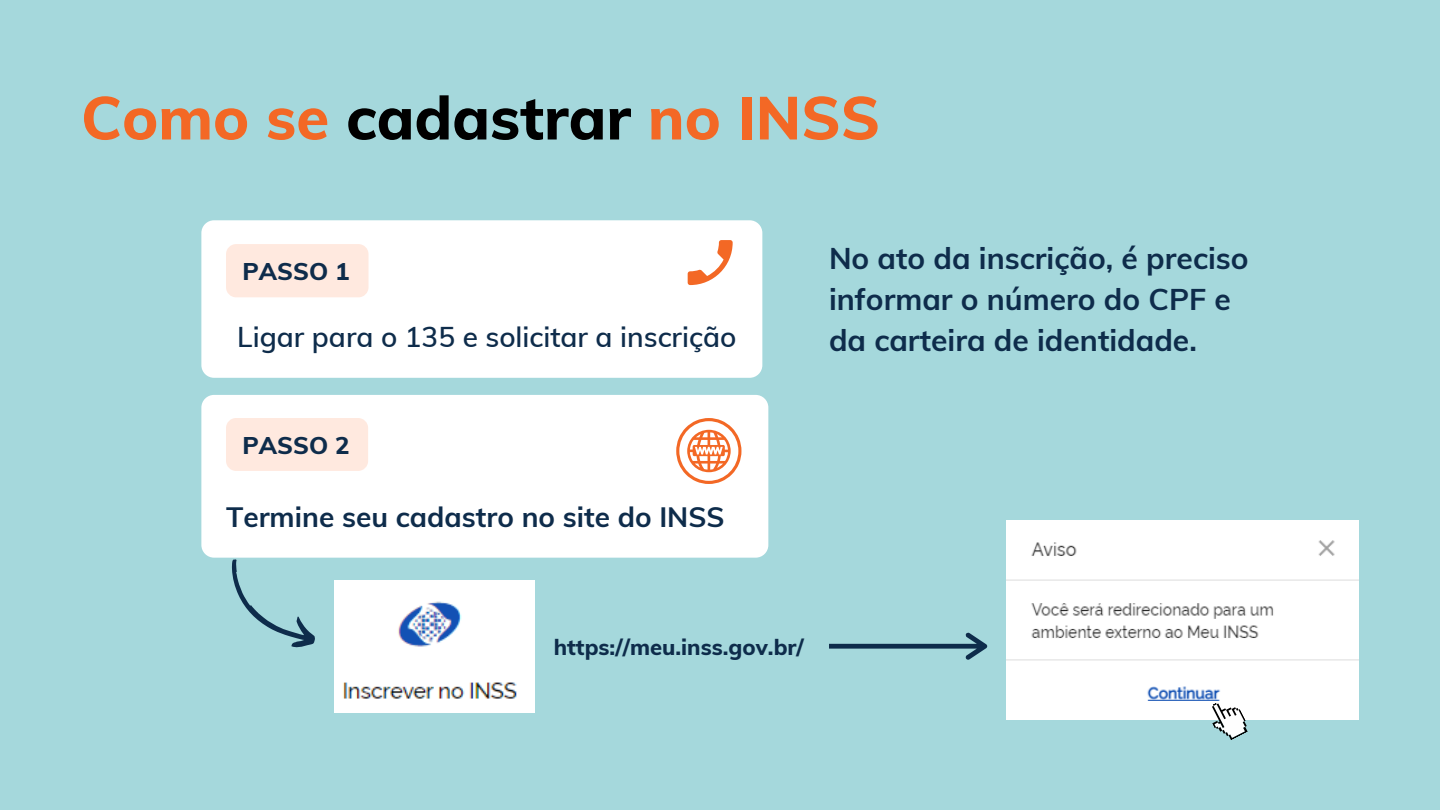
<style>
.page{position:relative;width:1440px;height:810px;background:#a5d8dc}
.page>*{position:absolute;margin:0;border:0;box-sizing:border-box;transform-origin:0 0}
.t1{font:800 60px "Muli";color:#f36825}
.t2{font:700 30px/41.2px "Muli";color:#0e2c4b}
.t3{font:600 28px "Muli";color:#0e2c4b}
.t4{font:700 28px "Muli";color:#0e2c4b}
.t5{font:800 24.2px "Muli";color:#0e2c4b}
.t6{font:800 22px "Muli";color:#0e2c4b}
.s1{color:#000}
</style>
<div class="page">
<div style="left:201px;top:220px;width:561px;height:158px;background:#fff;border-radius:13px"></div>
<div style="left:226px;top:244px;width:143px;height:53px;background:#ffe9df;border-radius:10px"></div>
<div style="left:201px;top:395px;width:567px;height:163px;background:#fff;border-radius:13px"></div>
<img style="left:335px;top:580px;width:199px;height:132px">
<div style="left:226px;top:418px;width:142px;height:53px;background:#ffe9df;border-radius:10px"></div>
<svg style="left:676px;top:418px;width:65px;height:66px"></svg>
<svg style="left:231px;top:559px;width:84px;height:89px"></svg>
<svg style="left:829px;top:632px;width:158px;height:28px"></svg>
<img style="left:1006px;top:521px;width:353px;height:199px">
<svg style="left:1204px;top:694px;width:47px;height:46px"></svg>
<svg style="left:688px;top:240px;width:45px;height:45px"></svg>
<p class="t1" style="left:81px;top:79px;width:801px">Como se <span class="s1">cadastrar</span> no INSS</p>
<p class="t5" style="left:243px;top:255px;width:108px">PASSO 1</p>
<p class="t3" style="left:237px;top:319px;width:501px">Ligar para o 135 e solicitar a inscrição</p>
<p class="t5" style="left:243px;top:429px;width:108px">PASSO 2</p>
<p class="t4" style="left:226px;top:498px;width:500px">Termine seu cadastro no site do INSS</p>
<p class="t2" style="left:829px;top:237px;width:421px">No ato da inscrição, é preciso informar o número do CPF e da carteira de identidade.</p>
<p class="t6" style="left:554px;top:633px;width:252px">https://meu.inss.gov.br/</p>
</div>
